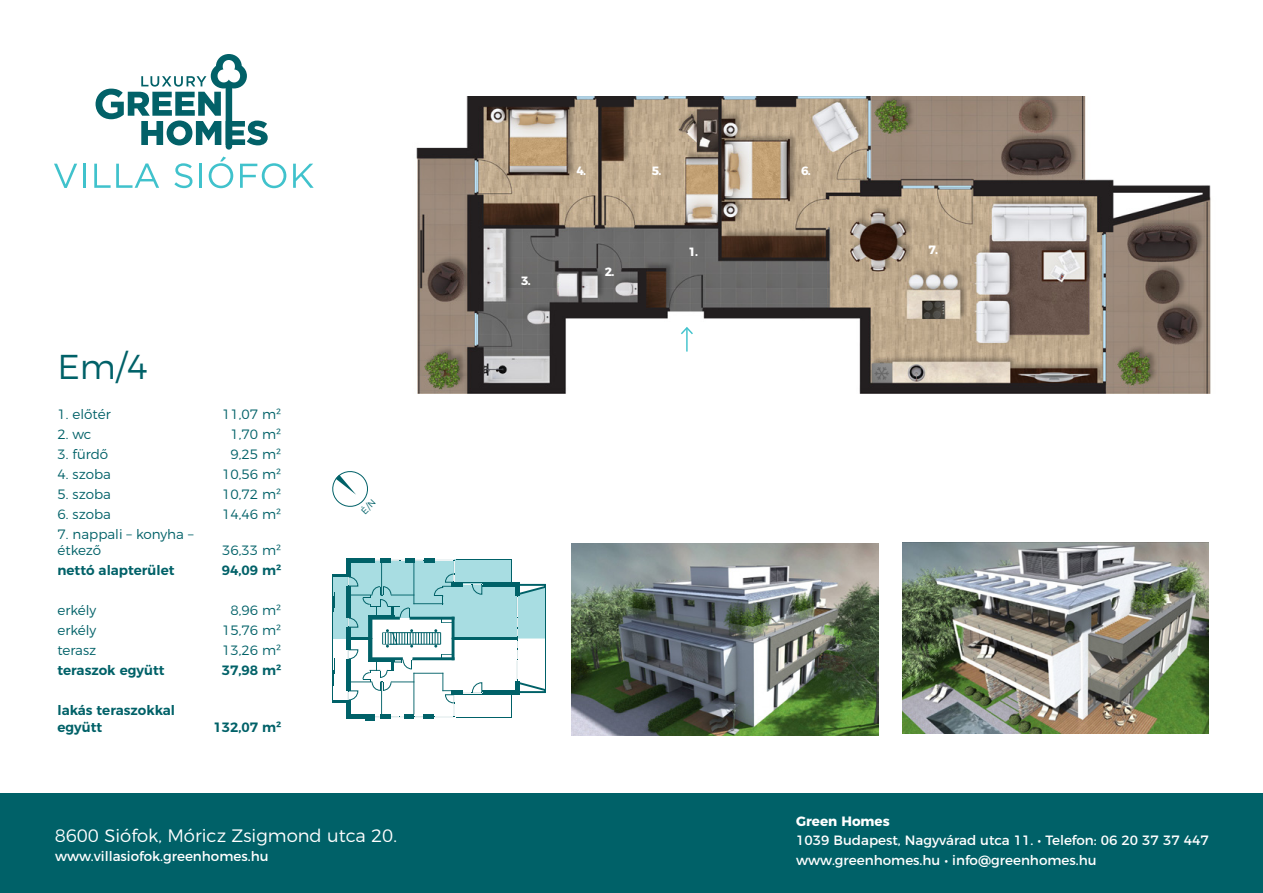
<style>
.page{position:relative;width:1263px;height:893px;background:#fff}
.page>*{position:absolute;margin:0;border:0;box-sizing:border-box;transform-origin:0 0}
.t1{font:300 34.5px "Montserrat";color:#006168}
.t2{font:300 18px "Montserrat";color:#fff}
.t3{font:300 13.5px/16.2px "Montserrat";color:#006168}
.t4{font:13.5px/19.5px "Montserrat";color:#fff}
.t5{font:600 13.5px/16.2px "Montserrat";color:#006168}
.t6{font:700 13.5px "Montserrat";color:#fff}
.t7{font:700 12px "Montserrat";color:#fff}
</style>
<div class="page">
<div style="left:0;top:793px;width:1263px;height:100px;background:#006168"></div>
<img style="left:903px;top:542px;width:306px;height:191px">
<img style="left:572px;top:544px;width:306px;height:191px">
<div style="left:333px;top:575px;width:38px;height:63px;background:#a8dde2"></div>
<hr style="left:346px;top:659px;width:4px;height:32px;background:#006168">
<hr style="left:346px;top:700px;width:4px;height:19px;background:#006168">
<hr style="left:332px;top:700px;width:18px;height:3px;background:#006168">
<div style="left:347px;top:714px;width:27px;height:5px;background:#006168"></div>
<div style="left:365px;top:714px;width:9px;height:7px;background:#006168"></div>
<div style="left:380px;top:714px;width:10px;height:5px;background:#006168"></div>
<div style="left:405px;top:714px;width:9px;height:5px;background:#006168"></div>
<div style="left:424px;top:714px;width:10px;height:5px;background:#006168"></div>
<hr style="left:333px;top:633px;width:1px;height:67px;background:#006168">
<hr style="left:456px;top:718px;width:56px;height:1px;background:#006168">
<svg style="left:333px;top:658px;width:2px;height:16px"></svg>
<hr style="left:346px;top:586px;width:4px;height:32px;background:#006168">
<hr style="left:346px;top:627px;width:4px;height:23px;background:#006168">
<hr style="left:346px;top:558px;width:4px;height:19px;background:#006168">
<hr style="left:332px;top:574px;width:18px;height:3px;background:#006168">
<div style="left:347px;top:558px;width:28px;height:5px;background:#006168"></div>
<div style="left:381px;top:558px;width:10px;height:5px;background:#006168"></div>
<div style="left:405px;top:558px;width:9px;height:5px;background:#006168"></div>
<div style="left:424px;top:558px;width:10px;height:5px;background:#006168"></div>
<hr style="left:333px;top:577px;width:1px;height:67px;background:#006168">
<svg style="left:333px;top:592px;width:2px;height:16px"></svg>
<svg style="left:348px;top:559px;width:198px;height:159px"></svg>
<img style="left:416px;top:96px;width:795px;height:298px">
<hr style="left:686px;top:328px;width:2px;height:24px;background:#40c2cc">
<svg style="left:679px;top:326px;width:15px;height:10px"></svg>
<svg style="left:96px;top:54px;width:172px;height:91px"></svg>
<div style="left:226px;top:86px;width:6px;height:64px;background:#026168;border-radius:3px"></div>
<svg style="left:54px;top:164px;width:23px;height:24px"></svg>
<hr style="left:83px;top:164px;width:2px;height:24px;background:#40c2cc">
<svg style="left:94px;top:163px;width:65px;height:25px"></svg>
<svg style="left:174px;top:163px;width:18px;height:25px"></svg>
<hr style="left:199px;top:164px;width:3px;height:24px;background:#40c2cc">
<svg style="left:209px;top:157px;width:24px;height:31px"></svg>
<svg style="left:240px;top:163px;width:46px;height:25px"></svg>
<svg style="left:293px;top:164px;width:21px;height:24px"></svg>
<svg style="left:332px;top:471px;width:36px;height:36px"></svg>
<h1 class="t1" style="left:57px;top:339px;width:92px">Em/4</h1>
<p class="t3" style="left:57px;top:405px;width:55px">1. előtér</p>
<p class="t3" style="left:222px;top:405px;width:61px">11,07 m2</p>
<p class="t3" style="left:57px;top:425px;width:36px">2. wc</p>
<p class="t3" style="left:230px;top:425px;width:52px">1,70 m2</p>
<p class="t3" style="left:57px;top:445px;width:52px">3. fürdő</p>
<p class="t3" style="left:230px;top:445px;width:52px">9,25 m2</p>
<p class="t3" style="left:57px;top:465px;width:55px">4. szoba</p>
<p class="t3" style="left:222px;top:465px;width:61px">10,56 m2</p>
<p class="t3" style="left:57px;top:485px;width:55px">5. szoba</p>
<p class="t3" style="left:222px;top:485px;width:61px">10,72 m2</p>
<p class="t3" style="left:57px;top:505px;width:55px">6. szoba</p>
<p class="t3" style="left:222px;top:505px;width:61px">14,46 m2</p>
<p class="t3" style="left:57px;top:525px;width:137px">7. nappali – konyha – étkező</p>
<p class="t3" style="left:222px;top:541px;width:61px">36,33 m2</p>
<p class="t5" style="left:57px;top:561px;width:119px">nettó alapterület</p>
<p class="t5" style="left:222px;top:561px;width:61px">94,09 m2</p>
<p class="t3" style="left:57px;top:601px;width:40px">erkély</p>
<p class="t3" style="left:230px;top:601px;width:52px">8,96 m2</p>
<p class="t3" style="left:57px;top:621px;width:40px">erkély</p>
<p class="t3" style="left:222px;top:621px;width:61px">15,76 m2</p>
<p class="t3" style="left:57px;top:641px;width:40px">terasz</p>
<p class="t3" style="left:222px;top:641px;width:61px">13,26 m2</p>
<p class="t5" style="left:57px;top:661px;width:109px">teraszok együtt</p>
<p class="t5" style="left:222px;top:661px;width:61px">37,98 m2</p>
<p class="t5" style="left:57px;top:701px;width:119px">lakás teraszokkal együtt</p>
<p class="t5" style="left:213px;top:718px;width:70px">132,07 m2</p>
<h2 class="t2" style="left:55px;top:821px;width:344px">8600 Siófok, Móricz Zsigmond utca 20.</h2>
<p class="t4" style="left:55px;top:846px;width:215px">www.villasiofok.greenhomes.hu</p>
<p class="t7" style="left:521px;top:271px;width:11px">3.</p>
<p class="t7" style="left:576px;top:161px;width:11px">4.</p>
<p class="t7" style="left:652px;top:161px;width:11px">5.</p>
<p class="t7" style="left:801px;top:161px;width:11px">6.</p>
<p class="t7" style="left:605px;top:262px;width:11px">2.</p>
<p class="t7" style="left:688px;top:242px;width:11px">1.</p>
<p class="t7" style="left:928px;top:240px;width:11px">7.</p>
<p class="t6" style="left:796px;top:810px;width:95px">Green Homes</p>
<p class="t4" style="left:796px;top:829px;width:414px">1039 Budapest, Nagyvárad utca 11. • Telefon: 06 20 37 37 447 www.greenhomes.hu • info@greenhomes.hu</p>
</div>
